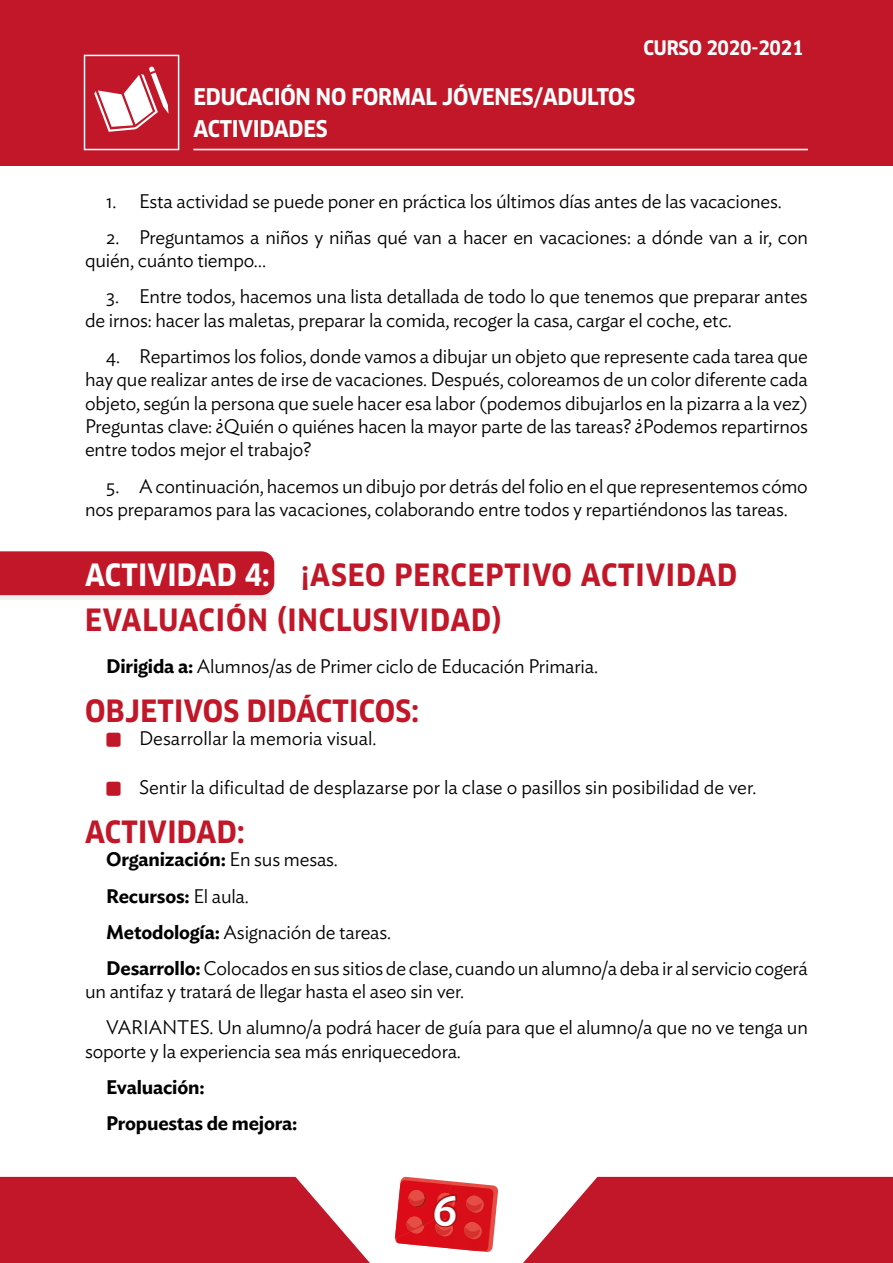
<style>
.page{position:relative;width:893px;height:1263px;background:#fff}
.page>*{position:absolute;margin:0;border:0;box-sizing:border-box;transform-origin:0 0}
.t1{font:700 30px/45px "Clan Pro Narr";letter-spacing:.03em;color:#c11728}
.t2{font:700 30px "Clan Pro Narr";letter-spacing:.01em;color:#c11728}
.t3{font:700 22.5px/32.2px "Clan Pro Narr";letter-spacing:-.01em;color:#fff}
.t4{font:300 19.5px/23.4px "Ideal Sans";letter-spacing:-.01em;color:#000}
.t5{font:600 19.5px/36.2px "Ideal Sans";letter-spacing:-.01em;color:#000}
.t6{font:700 19.5px "Clan Pro Narr";letter-spacing:-.01em;color:#fff}
.s1{color:#fff}
.s2{font-weight:600}
</style>
<div class="page">
<div style="left:1px;top:0;width:892px;height:166px;background:#c11728"></div>
<svg style="left:0;top:1177px;width:370px;height:86px;background:#c72e3d"></svg>
<svg style="left:523px;top:1177px;width:370px;height:86px;background:#c72e3d"></svg>
<hr style="left:193px;top:149px;width:615px;height:1px;background:#fff">
<svg style="left:94px;top:66px;width:75px;height:66px"></svg>
<div style="left:84px;top:55px;width:95px;height:95px;border:2px solid #fff"></div>
<svg style="left:0;top:551px;width:274px;height:49px;background:#c62f3e"></svg>
<svg style="left:395px;top:1176px;width:103px;height:76px;background:#e14347"></svg>
<p class="t6" style="left:644px;top:36px;width:162px">CURSO 2020-2021</p>
<p class="t3" style="left:193px;top:80px;width:443px">EDUCACIÓN NO FORMAL JÓVENES/ADULTOS<br>ACTIVIDADES</p>
<p class="t4" style="left:106px;top:187px;width:677px">1. Esta actividad se puede poner en práctica los últimos días antes de las vacaciones.</p>
<p class="t4" style="left:85px;top:224px;width:724px;text-indent:21px">2. Preguntamos a niños y niñas qué van a hacer en vacaciones: a dónde van a ir, con quién, cuánto tiempo…</p>
<p class="t4" style="left:85px;top:283px;width:724px;text-indent:21px">3. Entre todos, hacemos una lista detallada de todo lo que tenemos que preparar antes de irnos: hacer las maletas, preparar la comida, recoger la casa, cargar el coche, etc.</p>
<p class="t4" style="left:85px;top:343px;width:724px;text-align:justify;text-indent:21px">4. Repartimos los folios, donde vamos a dibujar un objeto que represente cada tarea que hay que realizar antes de irse de vacaciones. Después, coloreamos de un color diferente cada objeto, según la persona que suele hacer esa labor (podemos dibujarlos en la pizarra a la vez)<br>Preguntas clave: ¿Quién o quiénes hacen la mayor parte de las tareas? ¿Podemos repartirnos entre todos mejor el trabajo?</p>
<p class="t4" style="left:85px;top:472px;width:724px;text-indent:21px">5. A continuación, hacemos un dibujo por detrás del folio en el que representemos cómo nos preparamos para las vacaciones, colaborando entre todos y repartiéndonos las tareas.</p>
<h1 class="t1" style="left:85px;top:552px;width:654px"><span class="s1">ACTIVIDAD 4:</span> ¡ASEO PERCEPTIVO ACTIVIDAD<br>EVALUACIÓN (INCLUSIVIDAD)</h1>
<p class="t4" style="left:106px;top:653px;width:493px"><span class="s2">Dirigida a:</span> Alumnos/as de Primer ciclo de Educación Primaria.</p>
<h1 class="t2" style="left:85px;top:693px;width:335px">OBJETIVOS DIDÁCTICOS:</h1>
<p class="t4" style="left:139px;top:725px;width:239px">Desarrollar la memoria visual.</p>
<p class="t4" style="left:139px;top:774px;width:619px">Sentir la dificultad de desplazarse por la clase o pasillos sin posibilidad de ver.</p>
<h1 class="t2" style="left:85px;top:814px;width:161px">ACTIVIDAD:</h1>
<p class="t4" style="left:106px;top:840px;width:703px;line-height:36.2px"><span class="s2">Organización:</span> En sus mesas.<br><span class="s2">Recursos:</span> El aula.<br><span class="s2">Metodología:</span> Asignación de tareas.<br><span class="s2">Desarrollo:</span> Colocados en sus sitios de clase, cuando un alumno/a deba ir al servicio cogerá</p>
<p class="t4" style="left:106px;top:972px;width:703px;line-height:36.2px;text-indent:-21px">un antifaz y tratará de llegar hasta el aseo sin ver.<br>VARIANTES. Un alumno/a podrá hacer de guía para que el alumno/a que no ve tenga un</p>
<p class="t4" style="left:85px;top:1037px;width:377px">soporte y la experiencia sea más enriquecedora.</p>
<p class="t5" style="left:106px;top:1067px;width:192px">Evaluación:<br>Propuestas de mejora:</p>
</div>
